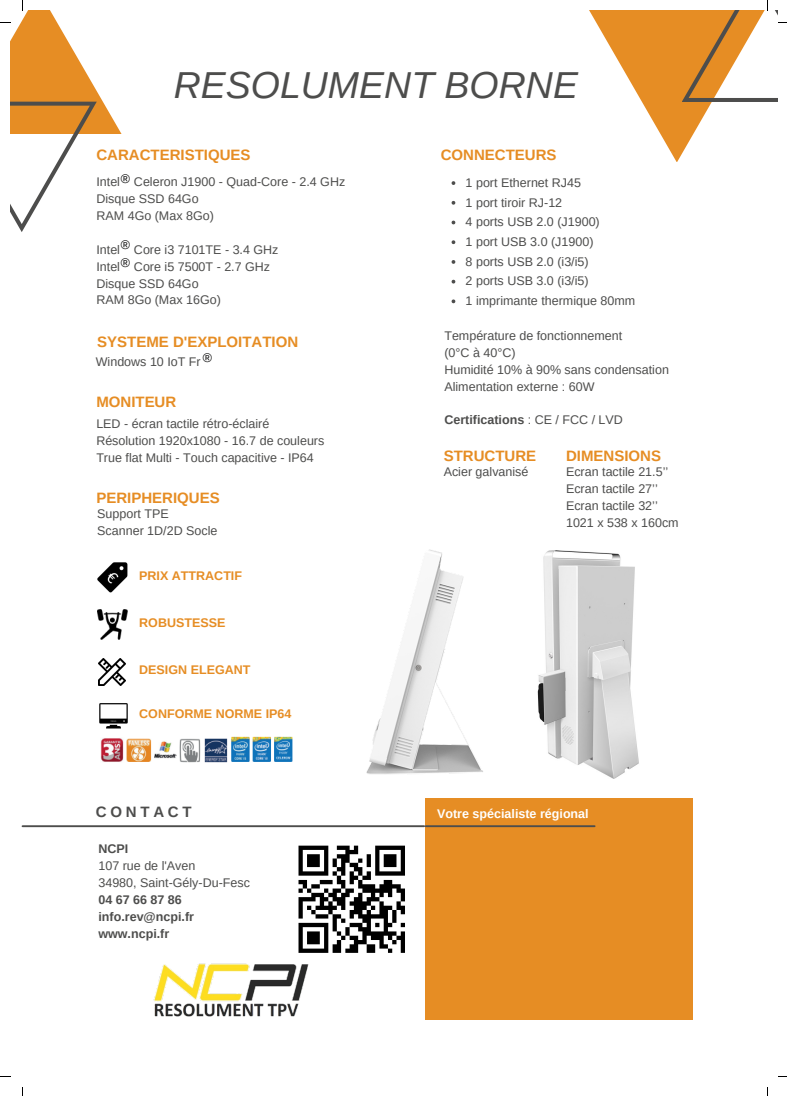
<style>
.page{position:relative;width:787px;height:1096px;background:#fff}
.page>*{position:absolute;margin:0;border:0;box-sizing:border-box;transform-origin:0 0}
.t1{font:italic 37.5px "Arimo";color:#4d4d4c}
.t2{font:700 15px "Arimo";color:#e68d24}
.t3{font:700 15px "Arimo";letter-spacing:.25em;color:#4d4d4c}
.t4{font:12.5px/16.9px "Arimo";color:#4d4d4c}
.t5{font:700 12.5px "Arimo";color:#4d4d4c}
.t6{font:700 12.5px "Arimo";color:#e68d24}
.t7{font:700 12.5px "Arimo";color:#fff}
.t8{font:12.5px "Arimo";color:#000}
.s1{font-weight:400}
</style>
<div class="page">
<svg style="left:589px;top:10px;width:123px;height:151px;fill:#e68d24"></svg>
<div style="left:425px;top:798px;width:267px;height:221px;background:#e68d24"></div>
<img style="left:298px;top:845px;width:107px;height:108px">
<img style="left:99px;top:703px;width:29px;height:26px">
<img style="left:98px;top:610px;width:30px;height:30px">
<img style="left:99px;top:658px;width:27px;height:27px">
<img style="left:97px;top:562px;width:31px;height:31px">
<hr style="left:23px;top:825px;width:401px;height:2px;background:#4d4d4c">
<img style="left:153px;top:963px;width:156px;height:54px">
<img style="left:366px;top:549px;width:117px;height:225px">
<img style="left:537px;top:550px;width:102px;height:228px">
<img style="left:100px;top:736px;width:193px;height:27px">
<svg style="left:452px;top:181px;width:3px;height:4px"></svg>
<svg style="left:452px;top:201px;width:3px;height:4px"></svg>
<svg style="left:452px;top:220px;width:3px;height:4px"></svg>
<svg style="left:452px;top:240px;width:3px;height:4px"></svg>
<svg style="left:452px;top:260px;width:3px;height:4px"></svg>
<svg style="left:452px;top:299px;width:3px;height:4px"></svg>
<hr style="left:426px;top:825px;width:169px;height:2px;background:#4d4d4c">
<svg style="left:0;top:0;width:122px;height:232px"></svg>
<svg style="left:682px;top:0;width:105px;height:102px"></svg>
<p class="t1" style="left:174px;top:64px;width:406px">RESOLUMENT BORNE</p>
<p class="t2" style="left:96px;top:146px;width:156px">CARACTERISTIQUES</p>
<p class="t8" style="left:121px;top:171px;width:11px">®</p>
<p class="t4" style="left:96px;top:173px;width:250px">Intel Celeron J1900 - Quad-Core - 2.4 GHz</p>
<p class="t4" style="left:96px;top:190px;width:104px">Disque SSD 64Go</p>
<p class="t4" style="left:96px;top:207px;width:119px">RAM 4Go (Max 8Go)</p>
<p class="t4" style="left:96px;top:241px;width:184px">Intel Core i3 7101TE - 3.4 GHz</p>
<p class="t4" style="left:96px;top:258px;width:175px">Intel Core i5 7500T - 2.7 GHz</p>
<p class="t4" style="left:96px;top:275px;width:104px">Disque SSD 64Go</p>
<p class="t4" style="left:96px;top:292px;width:126px">RAM 8Go (Max 16Go)</p>
<p class="t8" style="left:121px;top:238px;width:11px">®</p>
<p class="t8" style="left:121px;top:255px;width:11px">®</p>
<p class="t2" style="left:97px;top:333px;width:202px">SYSTEME D'EXPLOITATION</p>
<p class="t8" style="left:203px;top:351px;width:11px">®</p>
<p class="t4" style="left:96px;top:353px;width:106px">Windows 10 IoT Fr</p>
<p class="t2" style="left:96px;top:394px;width:81px">MONITEUR</p>
<p class="t4" style="left:96px;top:415px;width:175px">LED - écran tactile rétro-éclairé</p>
<p class="t4" style="left:96px;top:432px;width:230px">Résolution 1920x1080 - 16.7 de couleurs<br>True flat Multi - Touch capacitive - IP64</p>
<p class="t2" style="left:96px;top:489px;width:125px">PERIPHERIQUES</p>
<p class="t4" style="left:97px;top:505px;width:73px">Support TPE</p>
<p class="t4" style="left:97px;top:522px;width:122px">Scanner 1D/2D Socle</p>
<p class="t6" style="left:139px;top:568px;width:104px">PRIX ATTRACTIF</p>
<p class="t6" style="left:139px;top:616px;width:88px">ROBUSTESSE</p>
<p class="t6" style="left:139px;top:663px;width:113px">DESIGN ELEGANT</p>
<p class="t6" style="left:139px;top:706px;width:154px">CONFORME NORME IP64</p>
<p class="t3" style="left:96px;top:803px;width:97px">CONTACT</p>
<p class="t5" style="left:98px;top:842px;width:31px">NCPI</p>
<p class="t4" style="left:98px;top:857px;width:98px">107 rue de l'Aven</p>
<p class="t4" style="left:98px;top:874px;width:153px">34980, Saint-Gély-Du-Fesc</p>
<p class="t5" style="left:98px;top:892px;width:85px">04 67 66 87 86</p>
<p class="t5" style="left:98px;top:909px;width:97px">info.rev@ncpi.fr</p>
<p class="t5" style="left:98px;top:926px;width:72px">www.ncpi.fr</p>
<p class="t2" style="left:441px;top:146px;width:117px">CONNECTEURS</p>
<p class="t4" style="left:466px;top:174px;width:117px">1 port Ethernet RJ45</p>
<p class="t4" style="left:466px;top:194px;width:98px">1 port tiroir RJ-12</p>
<p class="t4" style="left:466px;top:213px;width:136px">4 ports USB 2.0 (J1900)</p>
<p class="t4" style="left:466px;top:233px;width:129px">1 port USB 3.0 (J1900)</p>
<p class="t4" style="left:466px;top:253px;width:125px">8 ports USB 2.0 (i3/i5)</p>
<p class="t4" style="left:466px;top:272px;width:125px">2 ports USB 3.0 (i3/i5)</p>
<p class="t4" style="left:466px;top:292px;width:171px">1 imprimante thermique 80mm</p>
<p class="t4" style="left:444px;top:327px;width:179px">Température de fonctionnement</p>
<p class="t4" style="left:444px;top:344px;width:73px">(0°C à 40°C)</p>
<p class="t4" style="left:444px;top:361px;width:226px">Humidité 10% à 90% sans condensation<br>Alimentation externe : 60W</p>
<p class="t5" style="left:444px;top:413px;width:180px">Certifications <span class="s1">: CE / FCC / LVD</span></p>
<p class="t2" style="left:444px;top:447px;width:94px">STRUCTURE</p>
<p class="t2" style="left:566px;top:447px;width:96px">DIMENSIONS</p>
<p class="t4" style="left:444px;top:463px;width:86px">Acier galvanisé</p>
<p class="t4" style="left:566px;top:463px;width:104px">Ecran tactile 21.5’’</p>
<p class="t4" style="left:566px;top:480px;width:93px">Ecran tactile 27’’</p>
<p class="t4" style="left:566px;top:497px;width:93px">Ecran tactile 32’’</p>
<p class="t4" style="left:566px;top:514px;width:114px">1021 x 538 x 160cm</p>
<p class="t7" style="left:437px;top:806px;width:153px">Votre spécialiste régional</p>
</div>
